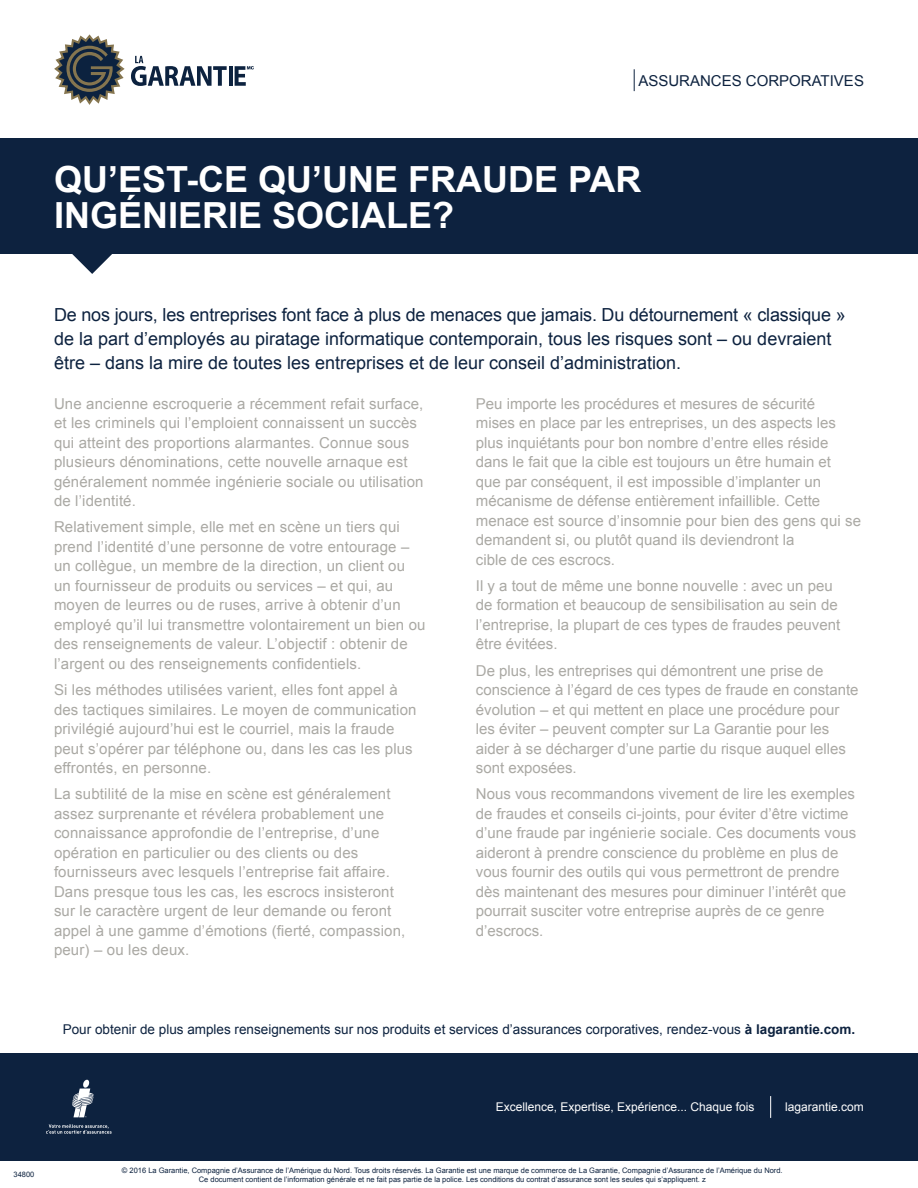
<style>
.page{position:relative;width:918px;height:1188px;background:#fff}
.page>*{position:absolute;margin:0;border:0;box-sizing:border-box;transform-origin:0 0}
.t1{font:700 36px/36px "Arial";color:#fff}
.t2{font:18px/24px "Arial";color:#0d223f}
.t3{font:15px/19.5px "Arial";letter-spacing:.01em;color:#aaa9a4}
.t4{font:15px "Arial";color:#0d223f}
.t5{font:13.5px "Arial";color:#0d223f}
.t6{font:12px "Arial";color:#fff}
.t7{font:7.5px/9px "Arial";color:#0d223f;text-align:center}
.s1{font-weight:700}
</style>
<div class="page">
<hr style="left:229px;top:66px;width:4px;height:20px;background:#0c223f">
<svg style="left:54px;top:34px;width:173px;height:71px"></svg>
<svg style="left:235px;top:66px;width:19px;height:20px"></svg>
<svg style="left:634px;top:69px;width:1px;height:22px"></svg>
<div style="left:0;top:1053px;width:918px;height:108px;background:#0d223f"></div>
<svg style="left:72px;top:1080px;width:22px;height:37px"></svg>
<svg style="left:46px;top:1124px;width:66px;height:10px"></svg>
<svg style="left:770px;top:1096px;width:1px;height:22px"></svg>
<svg style="left:72px;top:254px;width:40px;height:20px"></svg>
<div style="left:0;top:138px;width:918px;height:116px;background:#0d223f"></div>
<p class="t4" style="left:638px;top:71px;width:227px">ASSURANCES CORPORATIVES</p>
<h1 class="t1" style="left:54px;top:162px;width:589px">QU’EST-CE QU’UNE FRAUDE PAR<br>INGÉNIERIE SOCIALE?</h1>
<p class="t2" style="left:54px;top:303px;width:793px">De nos jours, les entreprises font face à plus de menaces que jamais. Du détournement « classique » de la part d’employés au piratage informatique contemporain, tous les risques sont – ou devraient être – dans la mire de toutes les entreprises et de leur conseil d’administration.</p>
<p class="t3" style="left:54px;top:394px;width:371px">Une ancienne escroquerie a récemment refait surface, et les criminels qui l’emploient connaissent un succès qui atteint des proportions alarmantes. Connue sous plusieurs dénominations, cette nouvelle arnaque est généralement nommée ingénierie sociale ou utilisation de l’identité.</p>
<p class="t3" style="left:54px;top:518px;width:373px">Relativement simple, elle met en scène un tiers qui prend l’identité d’une personne de votre entourage – un collègue, un membre de la direction, un client ou un fournisseur de produits ou services – et qui, au moyen de leurres ou de ruses, arrive à obtenir d’un employé qu’il lui transmettre volontairement un bien ou des renseignements de valeur. L’objectif : obtenir de l’argent ou des renseignements confidentiels.</p>
<p class="t3" style="left:54px;top:680px;width:364px">Si les méthodes utilisées varient, elles font appel à des tactiques similaires. Le moyen de communication privilégié aujourd’hui est le courriel, mais la fraude peut s’opérer par téléphone ou, dans les cas les plus effrontés, en personne.</p>
<p class="t3" style="left:54px;top:785px;width:353px">La subtilité de la mise en scène est généralement assez surprenante et révélera probablement une connaissance approfondie de l’entreprise, d’une opération en particulier ou des clients ou des fournisseurs avec lesquels l’entreprise fait affaire.<br>Dans presque tous les cas, les escrocs insisteront sur le caractère urgent de leur demande ou feront appel à une gamme d’émotions (fierté, compassion, peur) – ou les deux.</p>
<p class="t3" style="left:476px;top:394px;width:387px">Peu importe les procédures et mesures de sécurité<br>mises en place par les entreprises, un des aspects les plus inquiétants pour bon nombre d’entre elles réside dans le fait que la cible est toujours un être humain et<br>que par conséquent, il est impossible d’implanter un mécanisme de défense entièrement infaillible. Cette menace est source d’insomnie pour bien des gens qui se demandent si, ou plutôt quand ils deviendront la<br>cible de ces escrocs.</p>
<p class="t3" style="left:476px;top:576px;width:366px">Il y a tout de même une bonne nouvelle : avec un peu de formation et beaucoup de sensibilisation au sein de l’entreprise, la plupart de ces types de fraudes peuvent être évitées.</p>
<p class="t3" style="left:476px;top:661px;width:384px">De plus, les entreprises qui démontrent une prise de conscience à l’égard de ces types de fraude en constante évolution – et qui mettent en place une procédure pour les éviter – peuvent compter sur La Garantie pour les aider à se décharger d’une partie du risque auquel elles sont exposées.</p>
<p class="t3" style="left:476px;top:785px;width:382px">Nous vous recommandons vivement de lire les exemples de fraudes et conseils ci-joints, pour éviter d’être victime d’une fraude par ingénierie sociale. Ces documents vous aideront à prendre conscience du problème en plus de vous fournir des outils qui vous permettront de prendre dès maintenant des mesures pour diminuer l’intérêt que pourrait susciter votre entreprise auprès de ce genre d’escrocs.</p>
<p class="t5" style="left:63px;top:1020px;width:794px">Pour obtenir de plus amples renseignements sur nos produits et services d’assurances corporatives, rendez-vous <span class="s1">à lagarantie.com.</span></p>
<p class="t6" style="left:496px;top:1099px;width:260px">Excellence, Expertise, Expérience... Chaque fois</p>
<p class="t6" style="left:785px;top:1099px;width:80px">lagarantie.com</p>
<p class="t7" style="left:14px;top:1170px;width:22px">34800</p>
<p class="t7" style="left:122px;top:1166px;width:662px">© 2016 La Garantie, Compagnie d’Assurance de l’Amérique du Nord. Tous droits réservés. La Garantie est une marque de commerce de La Garantie, Compagnie d’Assurance de l’Amérique du Nord.<br>Ce document contient de l’information générale et ne fait pas partie de la police. Les conditions du contrat d’assurance sont les seules qui s’appliquent. z</p>
</div>
